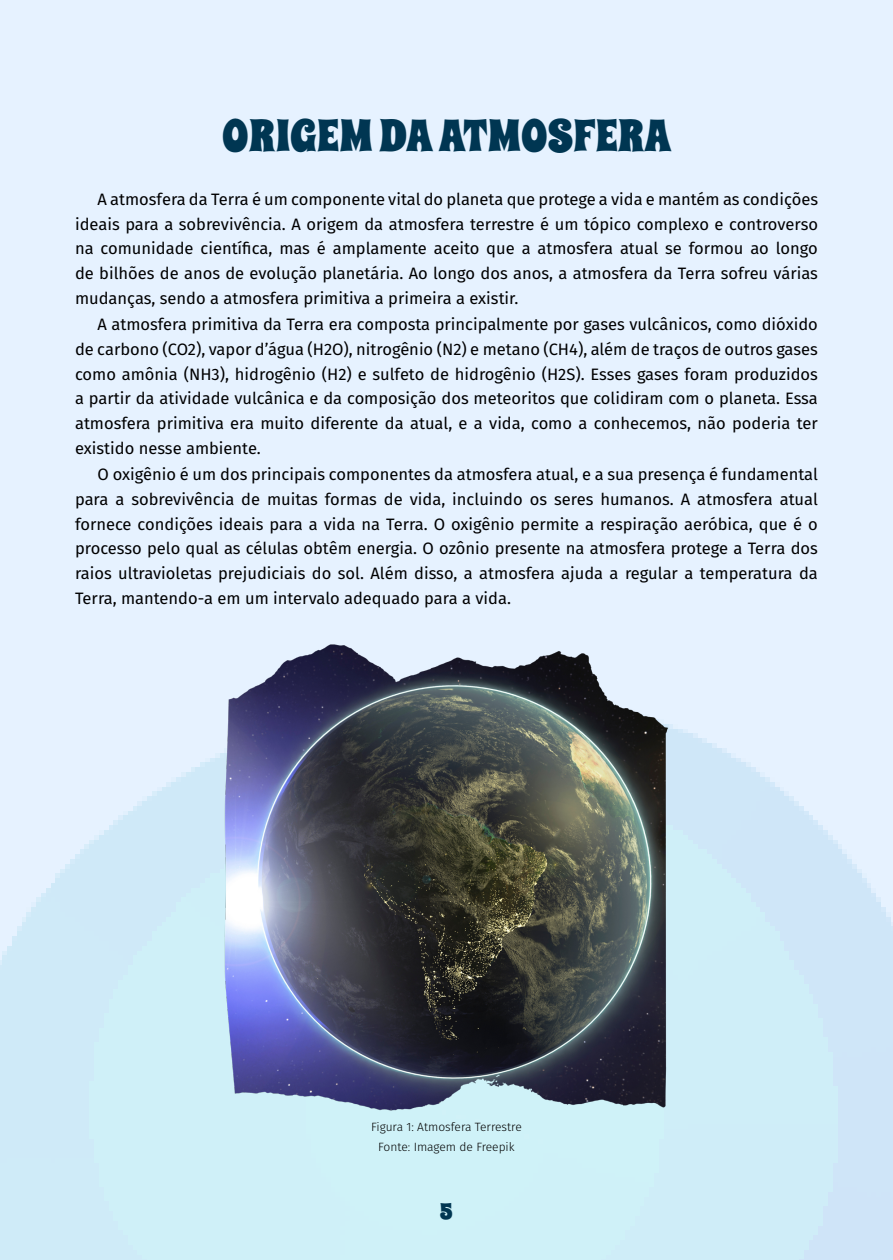
<style>
.page{position:relative;width:893px;height:1260px;background:#fff}
.page>*{position:absolute;margin:0;border:0;box-sizing:border-box;transform-origin:0 0}
.t1{font:45px "Spicy Rice";color:#003652}
.t2{font:22.5px "Spicy Rice";color:#003652}
.t3{font:16.5px/24.8px "Fira Sans";color:#000;text-align:justify}
.t4{font:300 12px/19.5px "Fira Sans";color:#000;text-align:center}
</style>
<div class="page">
<div style="left:0;top:0;width:892px;height:1260px;background:linear-gradient(to bottom,#eef4ff,#cfecf8)"></div>
<img style="left:200px;top:642px;width:492px;height:473px">
<h1 class="t1" style="left:222px;top:105px;width:450px">ORIGEM DA ATMOSFERA</h1>
<p class="t3" style="left:75px;top:186px;width:744px;text-indent:23px">A atmosfera da Terra é um componente vital do planeta que protege a vida e mantém as condições ideais para a sobrevivência. A origem da atmosfera terrestre é um tópico complexo e controverso na comunidade científica, mas é amplamente aceito que a atmosfera atual se formou ao longo de bilhões de anos de evolução planetária. Ao longo dos anos, a atmosfera da Terra sofreu várias mudanças, sendo a atmosfera primitiva a primeira a existir.</p>
<p class="t3" style="left:75px;top:312px;width:744px;text-indent:23px">A atmosfera primitiva da Terra era composta principalmente por gases vulcânicos, como dióxido de carbono (CO2), vapor d’água (H2O), nitrogênio (N2) e metano (CH4), além de traços de outros gases como amônia (NH3), hidrogênio (H2) e sulfeto de hidrogênio (H2S). Esses gases foram produzidos a partir da atividade vulcânica e da composição dos meteoritos que colidiram com o planeta. Essa atmosfera primitiva era muito diferente da atual, e a vida, como a conhecemos, não poderia ter existido nesse ambiente.</p>
<p class="t3" style="left:75px;top:462px;width:744px;text-indent:23px">O oxigênio é um dos principais componentes da atmosfera atual, e a sua presença é fundamental para a sobrevivência de muitas formas de vida, incluindo os seres humanos. A atmosfera atual fornece condições ideais para a vida na Terra. O oxigênio permite a respiração aeróbica, que é o processo pelo qual as células obtêm energia. O ozônio presente na atmosfera protege a Terra dos raios ultravioletas prejudiciais do sol. Além disso, a atmosfera ajuda a regular a temperatura da Terra, mantendo-a em um intervalo adequado para a vida.</p>
<p class="t4" style="left:371px;top:1117px;width:152px">Figura 1: Atmosfera Terrestre<br>Fonte: Imagem de Freepik</p>
<h2 class="t2" style="left:440px;top:1196px;width:15px">5</h2>
</div>
